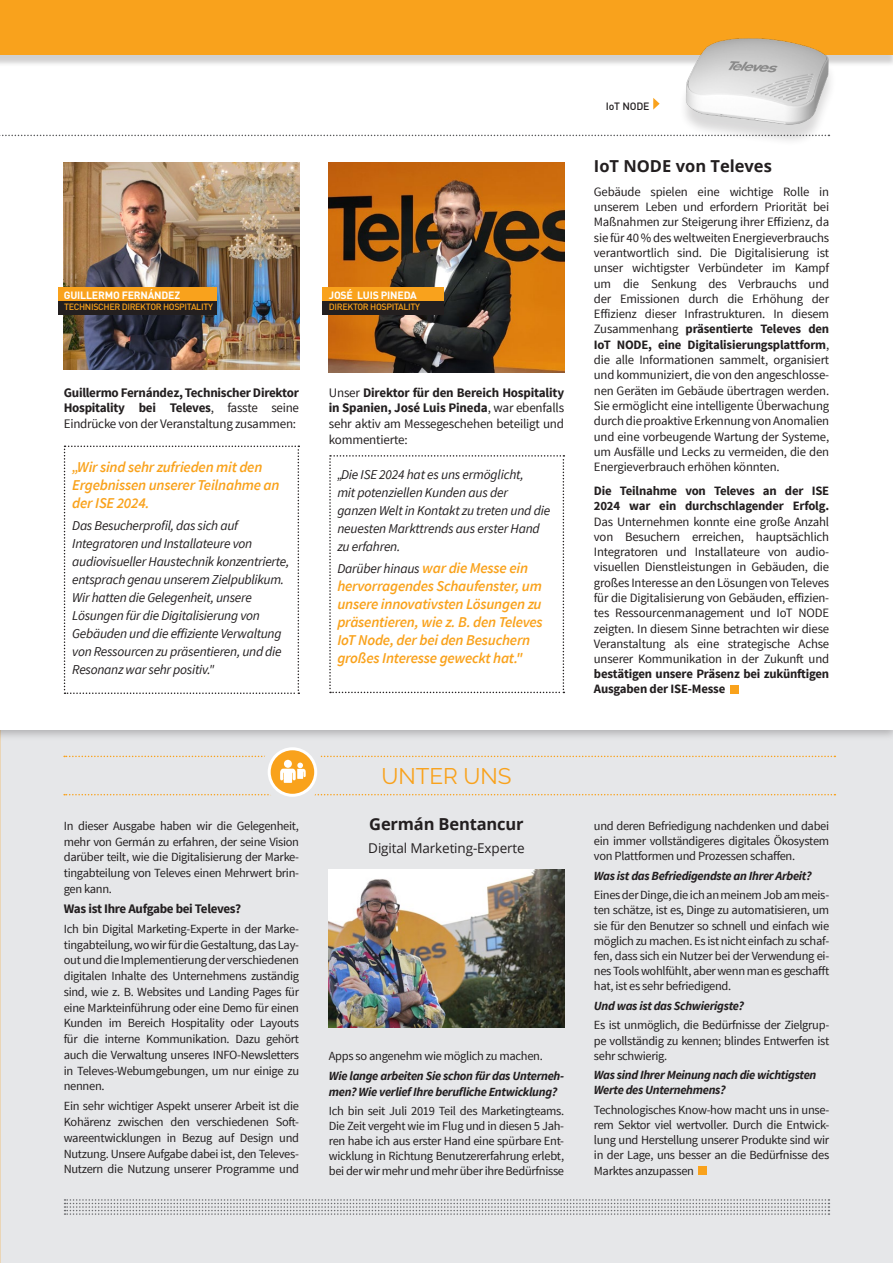
<style>
.page{position:relative;width:893px;height:1263px;background:#fff}
.page>*{position:absolute;margin:0;border:0;box-sizing:border-box;transform-origin:0 0}
.t1{font:22.5px "Raleway";color:#f9a21c}
.t2{font:700 16.5px "Open Sans";letter-spacing:-.005em;color:#231f20}
.t3{font:italic 600 15px/18px "Source Sans Pro";letter-spacing:-.015em;color:#f9a21c}
.t4{font:italic 13.5px/18px "Source Sans Pro";letter-spacing:-.02em;color:#231f20}
.t5{font:13.5px "Open Sans";letter-spacing:-.01em;color:#231f20}
.t6{font:700 13.05px/15.6px "Source Sans Pro";letter-spacing:-.02em;color:#231f20;text-align:justify}
.t7{font:13.05px/15.6px "Source Sans Pro";letter-spacing:-.015em;color:#231f20;text-align:justify}
.t8{font:12.75px/15.3px "Source Sans Pro";letter-spacing:-.015em;color:#231f20;text-align:justify}
.t9{font:700 12.75px/15.3px "Source Sans Pro";letter-spacing:-.015em;color:#231f20}
.t10{font:12.45px/15.8px "Source Sans Pro";letter-spacing:-.025em;color:#231f20;text-align:justify}
.t11{font:italic 700 12.45px/15.8px "Source Sans Pro";letter-spacing:-.025em;color:#231f20}
.t12{font:700 10.5px "DIN Pro";letter-spacing:-.02em;color:#fff}
.t13{font:500 10.5px "DIN Pro";letter-spacing:-.015em;color:#231f20}
.t14{font:500 9px "DIN Pro";letter-spacing:-.04em;color:#f9a21c}
.s1{font-weight:400}
.s2{font-weight:700}
.s3{font-weight:400;font-size:13.5px;color:#231f20}
</style>
<div class="page">
<div style="left:0;top:729px;width:893px;height:534px;background:#e6e7e9"></div>
<div style="left:0;top:0;width:893px;height:67px;background:#231f20;opacity:.21"></div>
<div style="left:0;top:0;width:893px;height:54px;background:#f9a21c"></div>
<svg style="left:64px;top:446px;width:235px;height:248px"></svg>
<svg style="left:329px;top:455px;width:235px;height:238px"></svg>
<svg style="left:0;top:135px;width:678px;height:1px"></svg>
<svg style="left:65px;top:1199px;width:764px;height:16px"></svg>
<svg style="left:64px;top:794px;width:771px;height:1px"></svg>
<img style="left:329px;top:869px;width:235px;height:159px">
<div style="left:698px;top:1166px;width:9px;height:9px;background:#f9a21c"></div>
<div style="left:261px;top:740px;width:63px;height:64px;background:#e6e7e9;border-radius:50%"></div>
<svg style="left:269px;top:749px;width:47px;height:46px"></svg>
<div style="left:268px;top:747px;width:49px;height:50px;border:3px solid #fff;border-radius:50%"></div>
<svg style="left:64px;top:756px;width:771px;height:27px"></svg>
<img style="left:64px;top:162px;width:235px;height:208px">
<img style="left:329px;top:162px;width:235px;height:211px">
<div style="left:679px;top:45px;width:158px;height:102px;background:#231f20;opacity:.17"></div>
<img style="left:680px;top:38px;width:153px;height:92px">
<div style="left:59px;top:301px;width:158px;height:13px;background:#231f20"></div>
<div style="left:59px;top:287px;width:158px;height:14px;background:#f9a21c"></div>
<div style="left:322px;top:287px;width:122px;height:14px;background:#f9a21c"></div>
<div style="left:322px;top:301px;width:122px;height:13px;background:#231f20"></div>
<div style="left:730px;top:685px;width:8px;height:8px;background:#f9a21c"></div>
<svg style="left:653px;top:98px;width:7px;height:12px"></svg>
<p class="t12" style="left:64px;top:288px;width:118px">GUILLERMO FERNÁNDEZ</p>
<p class="t14" style="left:64px;top:300px;width:150px">TECHNISCHER DIREKTOR HOSPITALITY</p>
<p class="t12" style="left:329px;top:288px;width:90px">JOSÉ LUIS PINEDA</p>
<p class="t14" style="left:329px;top:300px;width:93px">DIREKTOR HOSPITALITY</p>
<p class="t6" style="left:64px;top:385px;width:237px">Guillermo Fernández, Technischer Direktor Hospitality bei Televes<span class="s1">, fasste seine Eindrücke von der Veranstaltung zusammen:</span></p>
<p class="t3" style="left:72px;top:458px;width:209px">„Wir sind sehr zufrieden mit den<br>Ergebnissen unserer Teilnahme an der ISE 2024.</p>
<p class="t4" style="left:72px;top:516px;width:219px">Das Besucherprofil, das sich auf Integratoren und Installateure von audiovisueller Haustechnik konzentrierte, entsprach genau unserem Zielpublikum.<br>Wir hatten die Gelegenheit, unsere Lösungen für die Digitalisierung von Gebäuden und die effiziente Verwaltung von Ressourcen zu präsentieren, und die Resonanz war sehr positiv."</p>
<p class="t7" style="left:329px;top:385px;width:237px">Unser <span class="s2">Direktor für den Bereich Hospitality in Spanien, José Luis Pineda</span>, war ebenfalls sehr aktiv am Messegeschehen beteiligt und kommentierte:</p>
<p class="t4" style="left:337px;top:465px;width:214px">„Die ISE 2024 hat es uns ermöglicht,<br>mit potenziellen Kunden aus der ganzen Welt in Kontakt zu treten und die neuesten Markttrends aus erster Hand zu erfahren.</p>
<p class="t3" style="left:337px;top:559px;width:207px"><span class="s3">Darüber hinaus</span> war die Messe ein hervorragendes Schaufenster, um unsere innovativsten Lösungen zu präsentieren, wie z. B. den Televes IoT Node, der bei den Besuchern großes Interesse geweckt hat."</p>
<p class="t10" style="left:64px;top:818px;width:237px">In dieser Ausgabe haben wir die Gelegenheit, mehr von Germán zu erfahren, der seine Vision darüber teilt, wie die Digitalisierung der Marke&shy;tingabteilung von Televes einen Mehrwert brin&shy;gen kann.</p>
<p class="t6" style="left:64px;top:901px;width:179px">Was ist Ihre Aufgabe bei Televes?</p>
<p class="t10" style="left:64px;top:921px;width:237px">Ich bin Digital Marketing-Experte in der Marke&shy;tingabteilung, wo wir für die Gestaltung, das Lay&shy;out und die Implementierung der verschiedenen digitalen Inhalte des Unternehmens zuständig sind, wie z. B. Websites und Landing Pages für eine Markteinführung oder eine Demo für einen Kunden im Bereich Hospitality oder Layouts für die interne Kommunikation. Dazu gehört auch die Verwaltung unseres INFO-Newsletters in Televes-Webumgebungen, um nur einige zu nennen.</p>
<p class="t10" style="left:64px;top:1098px;width:237px">Ein sehr wichtiger Aspekt unserer Arbeit ist die Kohärenz zwischen den verschiedenen Soft&shy;wareentwicklungen in Bezug auf Design und Nutzung. Unsere Aufgabe dabei ist, den Televes-Nutzern die Nutzung unserer Programme und</p>
<h1 class="t1" style="left:381px;top:763px;width:132px">UNTER UNS</h1>
<h2 class="t2" style="left:369px;top:812px;width:156px">Germán Bentancur</h2>
<p class="t5" style="left:368px;top:838px;width:158px">Digital Marketing-Experte</p>
<p class="t10" style="left:329px;top:1048px;width:215px">Apps so angenehm wie möglich zu machen.</p>
<p class="t11" style="left:329px;top:1068px;width:237px">Wie lange arbeiten Sie schon für das Unterneh&shy;men? Wie verlief Ihre berufliche Entwicklung?</p>
<p class="t10" style="left:329px;top:1104px;width:237px;line-height:15px">Ich bin seit Juli 2019 Teil des Marketingteams.<br>Die Zeit vergeht wie im Flug und in diesen 5 Jah&shy;ren habe ich aus erster Hand eine spürbare Ent&shy;wicklung in Richtung Benutzererfahrung erlebt, bei der wir mehr und mehr über ihre Bedürfnisse</p>
<p class="t13" style="left:606px;top:99px;width:45px">IoT NODE</p>
<h2 class="t2" style="left:594px;top:154px;width:179px">IoT NODE von Televes</h2>
<p class="t8" style="left:594px;top:184px;width:237px">Gebäude spielen eine wichtige Rolle in unserem Leben und erfordern Priorität bei Maßnahmen zur Steigerung ihrer Effizienz, da sie für 40 % des weltweiten Energieverbrauchs verantwortlich sind. Die Digitalisierung ist unser wichtigster Verbündeter im Kampf um die Senkung des Verbrauchs und der Emissionen durch die Erhöhung der Effizienz dieser Infrastrukturen. In diesem Zusammenhang <span class="s2">präsentierte Televes den IoT NODE, eine Digitalisierungsplattform</span>, die alle Informationen sammelt, organisiert und kommuniziert, die von den angeschlosse&shy;nen Geräten im Gebäude übertragen werden.<br>Sie ermöglicht eine intelligente Überwachung durch die proaktive Erkennung von Anomalien und eine vorbeugende Wartung der Systeme, um Ausfälle und Lecks zu vermeiden, die den Energieverbrauch erhöhen könnten.</p>
<p class="t9" style="left:594px;top:483px;width:237px">Die Teilnahme von Televes an der ISE<br>2024 war ein durchschlagender Erfolg.</p>
<p class="t8" style="left:594px;top:514px;width:237px">Das Unternehmen konnte eine große Anzahl von Besuchern erreichen, hauptsächlich Integratoren und Installateure von audio&shy;visuellen Dienstleistungen in Gebäuden, die großes Interesse an den Lösungen von Televes für die Digitalisierung von Gebäuden, effizien&shy;tes Ressourcenmanagement und IoT NODE zeigten. In diesem Sinne betrachten wir diese Veranstaltung als eine strategische Achse unserer Kommunikation in der Zukunft und</p>
<p class="t9" style="left:594px;top:667px;width:237px">bestätigen unsere Präsenz bei zukünftigen<br>Ausgaben der ISE-Messe</p>
<p class="t10" style="left:594px;top:818px;width:237px;line-height:15.1px">und deren Befriedigung nachdenken und dabei ein immer vollständigeres digitales Ökosystem von Plattformen und Prozessen schaffen.</p>
<p class="t11" style="left:594px;top:868px;width:219px">Was ist das Befriedigendste an Ihrer Arbeit?</p>
<p class="t10" style="left:594px;top:888px;width:237px;line-height:15.1px">Eines der Dinge, die ich an meinem Job am meis&shy;ten schätze, ist es, Dinge zu automatisieren, um sie für den Benutzer so schnell und einfach wie möglich zu machen. Es ist nicht einfach zu schaf&shy;fen, dass sich ein Nutzer bei der Verwendung ei&shy;nes Tools wohlfühlt, aber wenn man es geschafft hat, ist es sehr befriedigend.</p>
<p class="t11" style="left:594px;top:998px;width:152px">Und was ist das Schwierigste?</p>
<p class="t10" style="left:594px;top:1018px;width:237px;line-height:15.1px">Es ist unmöglich, die Bedürfnisse der Zielgrup&shy;pe vollständig zu kennen; blindes Entwerfen ist sehr schwierig.</p>
<p class="t11" style="left:594px;top:1067px;width:224px;line-height:15.1px">Was sind Ihrer Meinung nach die wichtigsten<br>Werte des Unternehmens?</p>
<p class="t10" style="left:594px;top:1102px;width:237px;line-height:15.1px">Technologisches Know-how macht uns in unse&shy;rem Sektor viel wertvoller. Durch die Entwick&shy;lung und Herstellung unserer Produkte sind wir in der Lage, uns besser an die Bedürfnisse des Marktes anzupassen</p>
</div>
